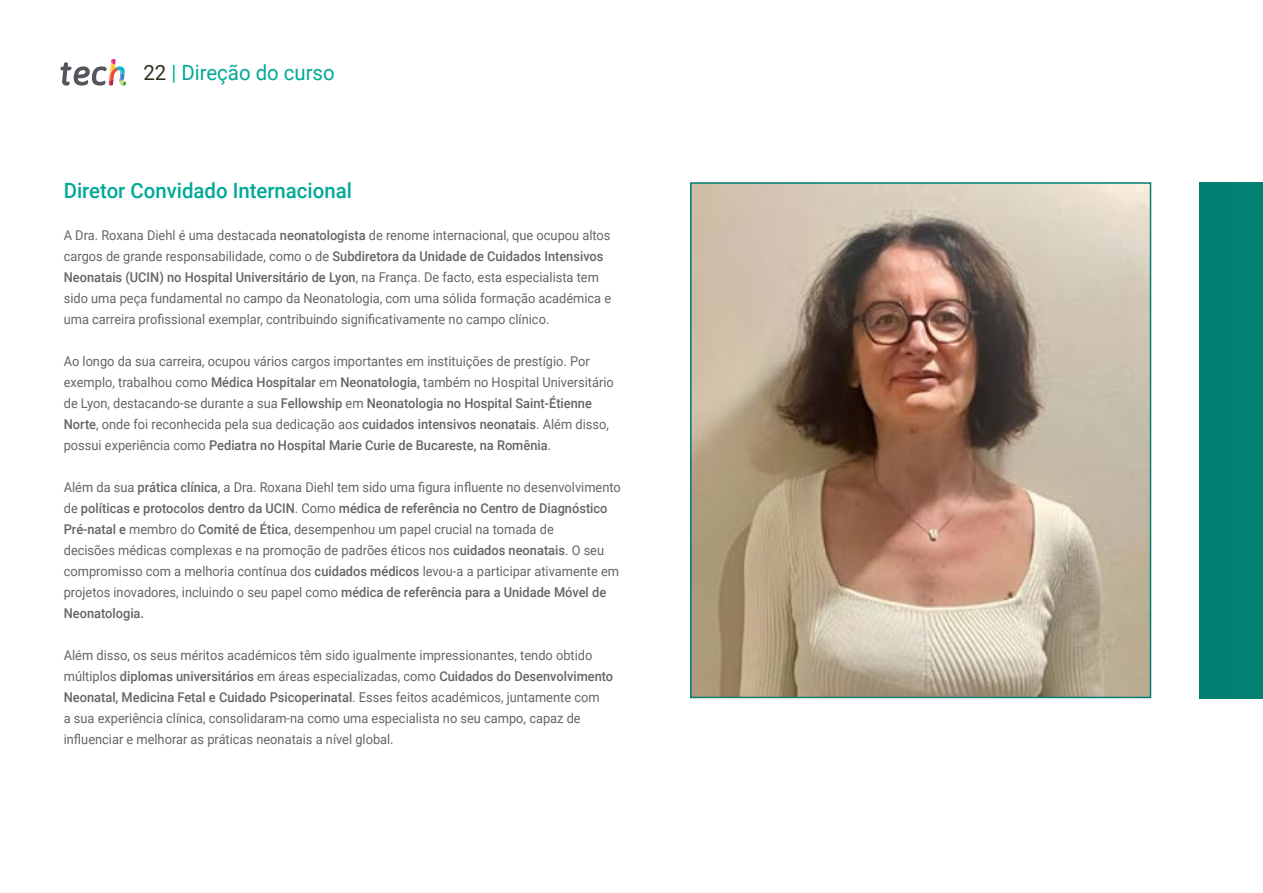
<style>
.page{position:relative;width:1263px;height:893px;background:#fff}
.page>*{position:absolute;margin:0;border:0;box-sizing:border-box;transform-origin:0 0}
.t1{font:500 21px "Roboto";color:#00a996}
.t2{font:21px "Roboto";color:#00a996}
.t3{font:13.5px/21px "Roboto";color:#656565;scale:.95 1}
.s1{color:#312e20}
.s2{font-weight:500}
</style>
<div class="page">
<svg style="left:61px;top:59px;width:65px;height:27px"></svg>
<img style="left:693px;top:185px;width:455px;height:510px">
<div style="left:690px;top:182px;width:461px;height:516px;border:2px solid #007e6f"></div>
<div style="left:1199px;top:182px;width:64px;height:516px;background:#008071"></div>
<h1 class="t2" style="left:144px;top:57px;width:193px"><span class="s1">22</span> | Direção do curso</h1>
<h1 class="t1" style="left:64px;top:176px;width:290px">Diretor Convidado Internacional</h1>
<p class="t3" style="left:64px;top:224px;width:578px">A Dra. Roxana Diehl é uma destacada <span class="s2">neonatologista</span> de renome internacional, que ocupou altos cargos de grande responsabilidade, como o de <span class="s2">Subdiretora da Unidade de Cuidados Intensivos Neonatais (UCIN) no Hospital Universitário de Lyon</span>, na França. De facto, esta especialista tem sido uma peça fundamental no campo da Neonatologia, com uma sólida formação académica e uma carreira profissional exemplar, contribuindo significativamente no campo clínico.</p>
<p class="t3" style="left:64px;top:350px;width:580px">Ao longo da sua carreira, ocupou vários cargos importantes em instituições de prestígio. Por exemplo, trabalhou como <span class="s2">Médica Hospitalar</span> em <span class="s2">Neonatologia,</span> também no Hospital Universitário de Lyon, destacando-se durante a sua <span class="s2">Fellowship</span> em <span class="s2">Neonatologia no Hospital Saint-Étienne Norte</span>, onde foi reconhecida pela sua dedicação aos <span class="s2">cuidados intensivos neonatais</span>. Além disso, possui experiência como <span class="s2">Pediatra no Hospital Marie Curie de Bucareste, na Romênia</span>.</p>
<p class="t3" style="left:64px;top:476px;width:588px">Além da sua <span class="s2">prática clínica</span>, a Dra. Roxana Diehl tem sido uma figura influente no desenvolvimento de <span class="s2">políticas e protocolos dentro da UCIN</span>. Como <span class="s2">médica de referência no Centro de Diagnóstico Pré-natal e</span> membro do <span class="s2">Comité de Ética</span>, desempenhou um papel crucial na tomada de<br>decisões médicas complexas e na promoção de padrões éticos nos <span class="s2">cuidados neonatais</span>. O seu compromisso com a melhoria contínua dos <span class="s2">cuidados médicos</span> levou-a a participar ativamente em projetos inovadores, incluindo o seu papel como <span class="s2">médica de referência para a Unidade Móvel de Neonatologia.</span></p>
<p class="t3" style="left:64px;top:644px;width:580px">Além disso, os seus méritos académicos têm sido igualmente impressionantes, tendo obtido múltiplos <span class="s2">diplomas universitários</span> em áreas especializadas, como <span class="s2">Cuidados do Desenvolvimento Neonatal, Medicina Fetal e Cuidado Psicoperinatal</span>. Esses feitos académicos, juntamente com<br>a sua experiência clínica, consolidaram-na como uma especialista no seu campo, capaz de influenciar e melhorar as práticas neonatais a nível global.</p>
</div>
